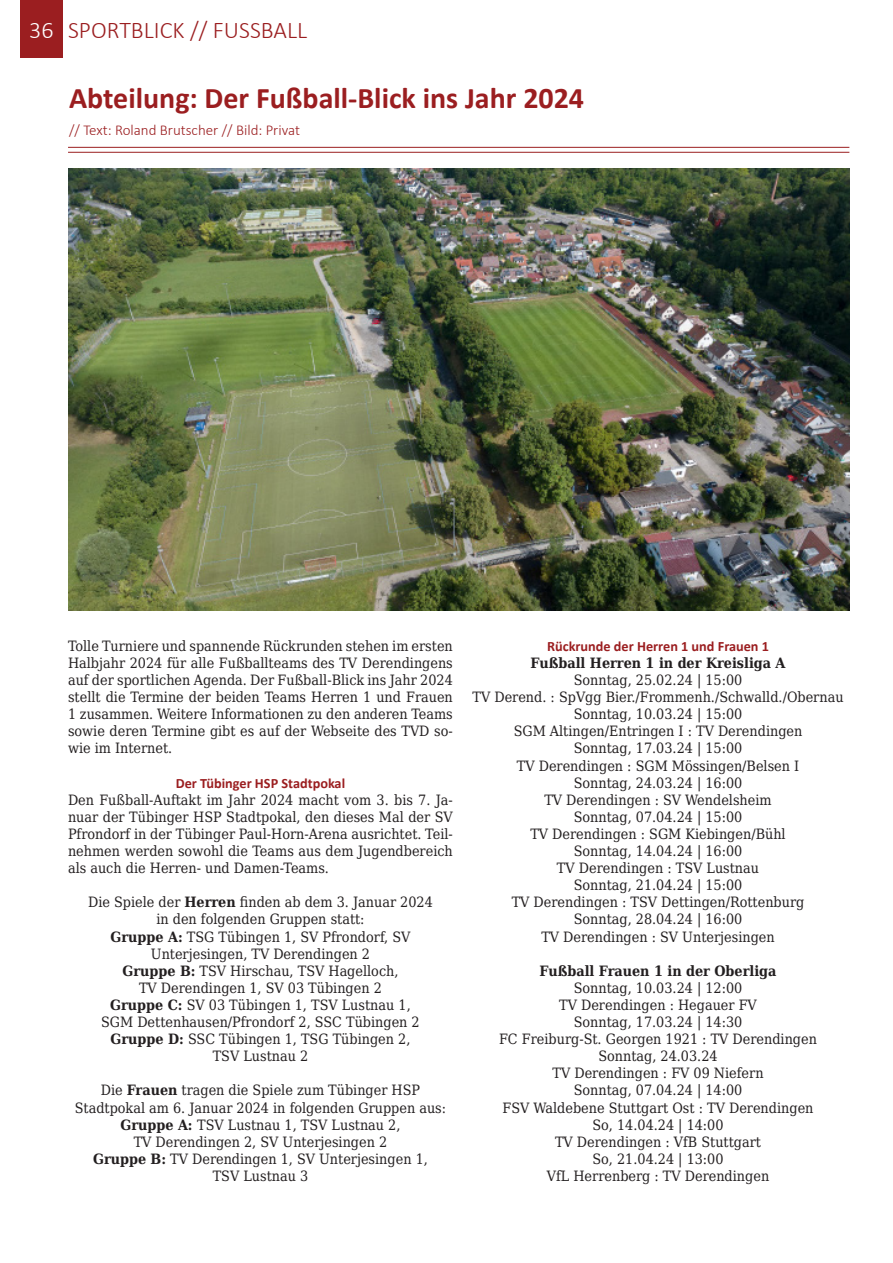
<style>
.page{position:relative;width:893px;height:1263px;background:#fff}
.page>*{position:absolute;margin:0;border:0;box-sizing:border-box;transform-origin:0 0}
.t1{font:700 30px "Calibri";color:#9b1e20}
.t2{font:300 24px "Calibri";color:#9b1e20}
.t3{font:300 24px "Calibri";color:#fff}
.t4{font:300 15px "Calibri";color:#9b1e20}
.t5{font:14.25px/17.1px "DejaVu Serif Condensed";color:#231f20;text-align:center}
.t6{font:700 14.25px "DejaVu Serif Condensed";color:#231f20}
.t7{font:700 14.25px "Calibri";color:#9b1e20}
.s1{font-weight:700}
</style>
<div class="page">
<div style="left:20px;top:0;width:43px;height:57px;background:#9b1e20"></div>
<hr style="left:68px;top:147px;width:781px;height:1px;background:#9b1e20">
<hr style="left:68px;top:152px;width:781px;height:1px;background:#9b1e20">
<img style="left:68px;top:169px;width:781px;height:441px">
<p class="t3" style="left:29px;top:15px;width:26px">36</p>
<p class="t2" style="left:68px;top:15px;width:241px">SPORTBLICK // FUSSBALL</p>
<p class="t1" style="left:69px;top:77px;width:517px">Abteilung: Der Fußball-Blick ins Jahr 2024</p>
<p class="t4" style="left:69px;top:121px;width:232px">// Text: Roland Brutscher // Bild: Privat</p>
<p class="t5" style="left:68px;top:637px;width:386px;text-align:justify">Tolle Turniere und spannende Rückrunden stehen im ersten Halbjahr 2024 für alle Fußballteams des TV Derendingens auf der sportlichen Agenda. Der Fußball-Blick ins Jahr 2024 stellt die Termine der beiden Teams Herren 1 und Frauen 1 zusammen. Weitere Informationen zu den anderen Teams sowie deren Termine gibt es auf der Webseite des TVD so&shy;wie im Internet.</p>
<p class="t7" style="left:176px;top:773px;width:171px">Der Tübinger HSP Stadtpokal</p>
<p class="t5" style="left:68px;top:791px;width:386px;text-align:justify">Den Fußball-Auftakt im Jahr 2024 macht vom 3. bis 7. Ja&shy;nuar der Tübinger HSP Stadtpokal, den dieses Mal der SV Pfrondorf in der Tübinger Paul-Horn-Arena ausrichtet. Teil&shy;nehmen werden sowohl die Teams aus dem Jugendbereich als auch die Herren- und Damen-Teams.</p>
<p class="t5" style="left:88px;top:893px;width:346px">Die Spiele der <span class="s1">Herren</span> finden ab dem 3. Januar 2024 in den folgenden Gruppen statt:</p>
<p class="t5" style="left:111px;top:927px;width:301px"><span class="s1">Gruppe A:</span> TSG Tübingen 1, SV Pfrondorf, SV<br>Unterjesingen, TV Derendingen 2</p>
<p class="t5" style="left:122px;top:962px;width:278px"><span class="s1">Gruppe B:</span> TSV Hirschau, TSV Hagelloch,<br>TV Derendingen 1, SV 03 Tübingen 2</p>
<p class="t5" style="left:101px;top:996px;width:320px"><span class="s1">Gruppe C:</span> SV 03 Tübingen 1, TSV Lustnau 1,<br>SGM Dettenhausen/Pfrondorf 2, SSC Tübingen 2</p>
<p class="t5" style="left:111px;top:1030px;width:301px"><span class="s1">Gruppe D:</span> SSC Tübingen 1, TSG Tübingen 2,<br>TSV Lustnau 2</p>
<p class="t5" style="left:75px;top:1081px;width:373px">Die <span class="s1">Frauen</span> tragen die Spiele zum Tübinger HSP<br>Stadtpokal am 6. Januar 2024 in folgenden Gruppen aus:</p>
<p class="t5" style="left:120px;top:1116px;width:282px"><span class="s1">Gruppe A:</span> TSV Lustnau 1, TSV Lustnau 2,<br>TV Derendingen 2, SV Unterjesingen 2</p>
<p class="t5" style="left:93px;top:1150px;width:336px"><span class="s1">Gruppe B:</span> TV Derendingen 1, SV Unterjesingen 1,<br>TSV Lustnau 3</p>
<p class="t7" style="left:547px;top:636px;width:224px">Rückrunde der Herren 1 und Frauen 1</p>
<p class="t6" style="left:530px;top:652px;width:257px">Fußball Herren 1 in der Kreisliga A</p>
<p class="t5" style="left:574px;top:671px;width:170px">Sonntag, 25.02.24 | 15:00</p>
<p class="t5" style="left:472px;top:688px;width:373px">TV Derend. : SpVgg Bier./Frommenh./Schwalld./Obernau</p>
<p class="t5" style="left:574px;top:705px;width:170px">Sonntag, 10.03.24 | 15:00</p>
<p class="t5" style="left:514px;top:722px;width:290px">SGM Altingen/Entringen I : TV Derendingen</p>
<p class="t5" style="left:574px;top:739px;width:170px">Sonntag, 17.03.24 | 15:00</p>
<p class="t5" style="left:517px;top:756px;width:284px">TV Derendingen : SGM Mössingen/Belsen I</p>
<p class="t5" style="left:574px;top:774px;width:170px">Sonntag, 24.03.24 | 16:00</p>
<p class="t5" style="left:544px;top:791px;width:229px">TV Derendingen : SV Wendelsheim</p>
<p class="t5" style="left:574px;top:808px;width:170px">Sonntag, 07.04.24 | 15:00</p>
<p class="t5" style="left:530px;top:825px;width:257px">TV Derendingen : SGM Kiebingen/Bühl</p>
<p class="t5" style="left:574px;top:842px;width:170px">Sonntag, 14.04.24 | 16:00</p>
<p class="t5" style="left:557px;top:859px;width:204px">TV Derendingen : TSV Lustnau</p>
<p class="t5" style="left:574px;top:876px;width:170px">Sonntag, 21.04.24 | 15:00</p>
<p class="t5" style="left:512px;top:893px;width:294px">TV Derendingen : TSV Dettingen/Rottenburg</p>
<p class="t5" style="left:574px;top:910px;width:170px">Sonntag, 28.04.24 | 16:00</p>
<p class="t5" style="left:541px;top:927px;width:235px">TV Derendingen : SV Unterjesingen</p>
<p class="t6" style="left:540px;top:959px;width:238px">Fußball Frauen 1 in der Oberliga</p>
<p class="t5" style="left:574px;top:979px;width:170px">Sonntag, 10.03.24 | 12:00</p>
<p class="t5" style="left:559px;top:996px;width:199px">TV Derendingen : Hegauer FV</p>
<p class="t5" style="left:574px;top:1013px;width:170px">Sonntag, 17.03.24 | 14:30</p>
<p class="t5" style="left:499px;top:1030px;width:319px">FC Freiburg-St. Georgen 1921 : TV Derendingen</p>
<p class="t5" style="left:598px;top:1047px;width:121px">Sonntag, 24.03.24</p>
<p class="t5" style="left:552px;top:1064px;width:213px">TV Derendingen : FV 09 Niefern</p>
<p class="t5" style="left:574px;top:1081px;width:170px">Sonntag, 07.04.24 | 14:00</p>
<p class="t5" style="left:503px;top:1098px;width:312px">FSV Waldebene Stuttgart Ost : TV Derendingen</p>
<p class="t5" style="left:592px;top:1116px;width:133px">So, 14.04.24 | 14:00</p>
<p class="t5" style="left:555px;top:1133px;width:207px">TV Derendingen : VfB Stuttgart</p>
<p class="t5" style="left:592px;top:1150px;width:133px">So, 21.04.24 | 13:00</p>
<p class="t5" style="left:547px;top:1167px;width:224px">VfL Herrenberg : TV Derendingen</p>
</div>
